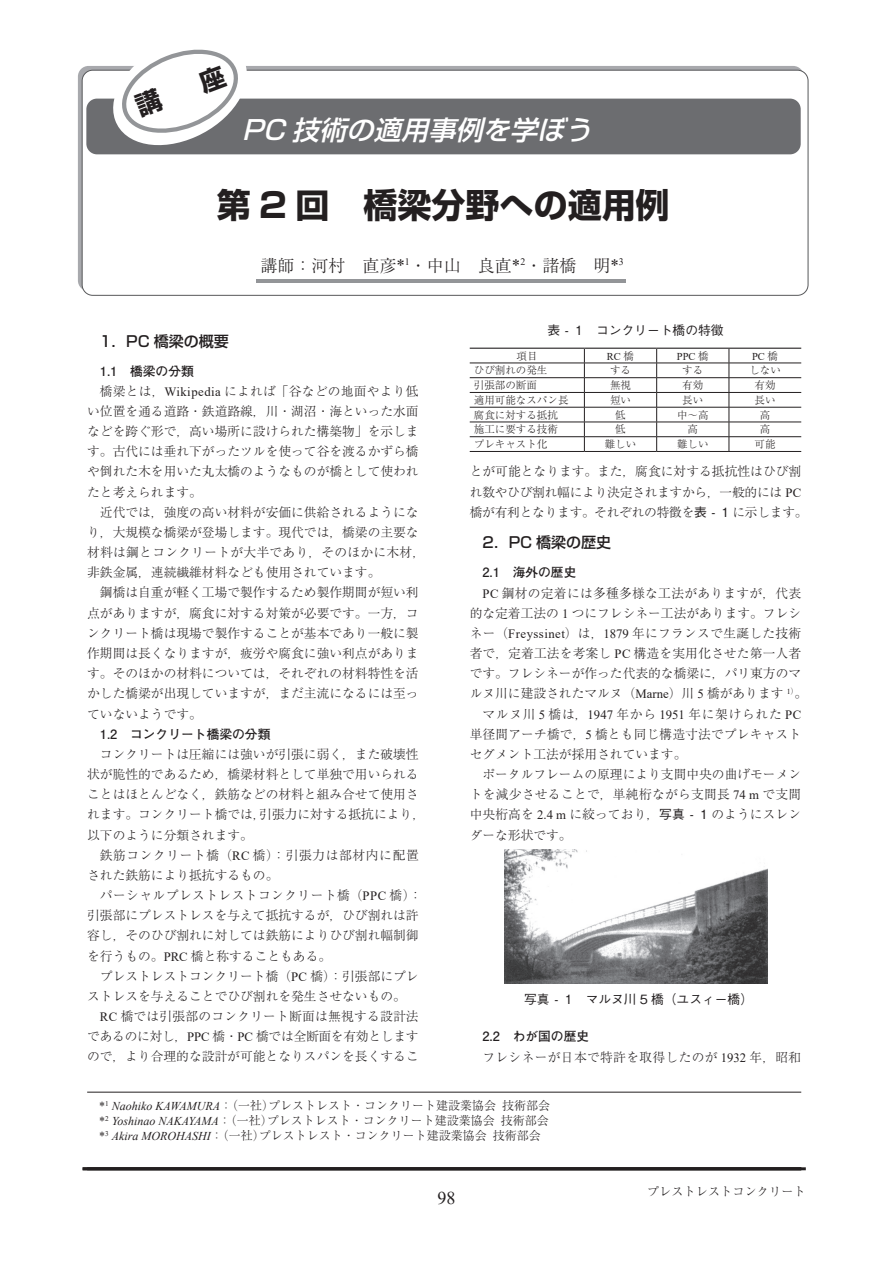
<style>
.page{position:relative;width:893px;height:1263px;background:#fff}
.page>*{position:absolute;margin:0;border:0;box-sizing:border-box;transform-origin:0 0}
.t1{font:700 34.05px "Shin Go Pr 6 N";color:#231f20}
.t2{font:italic 500 26.55px "Shin Go Pr 6 N";color:#fff}
.t3{font:18px "Times New Roman";color:#231f20}
.t4{font:300 16.95px "Ryumin Pr 6 N";color:#231f20}
.t5{font:500 15px "Shin Go Pr 6 N";color:#231f20}
.t6{font:300 12.75px/20.1px "Ryumin Pr 6 N";color:#231f20}
.t7{font:300 12.75px/20.1px "Ryumin Pr 6 N";letter-spacing:-.02em;color:#231f20}
.t8{font:300 12.75px "Ryumin Pr 6 N";letter-spacing:.025em;color:#231f20}
.t9{font:700 12.75px "Futo Go B101 Pr 6 N";color:#231f20}
.t10{font:300 12.75px/20.1px "Ryumin Pr 6 N";letter-spacing:.045em;color:#231f20}
.t11{font:300 12.75px "Ryumin Pr 6 N";letter-spacing:.02em;color:#231f20}
.t12{font:500 12.75px "Gothic BBB Pr 6 N";color:#231f20}
.t13{font:300 12.75px "Ryumin Pr 6 N";letter-spacing:.055em;color:#231f20}
.t14{font:300 12.15px "Ryumin Pr 6 N";color:#231f20}
.t15{font:300 12px/15px "Ryumin Pr 6 N";color:#231f20;text-align:justify}
.t16{font:300 10.5px "Ryumin Pr 6 N";color:#231f20}
.t17{font:10.5px "Times New Roman";color:#231f20}
.s1{font-family:"Times New Roman";font-weight:400}
.s2{font-family:"Ryumin Pr 6 N";font-weight:300}
.s3{font-family:"Gothic BBB Pr 6 N";font-weight:500}
.s4{font-family:"Times New Roman";font-weight:400;font-style:italic}
</style>
<div class="page">
<hr style="left:83px;top:1167px;width:718px;height:3px;background:#231f20">
<hr style="left:87px;top:1092px;width:714px;height:1px;background:#231f20">
<div style="left:82px;top:70px;width:726px;height:226px;border:1px solid #57585a;border-radius:11px"></div>
<div style="left:86px;top:99px;width:715px;height:55px;background:#6c6d70;border-radius:11px"></div>
<hr style="left:256px;top:279px;width:370px;height:3px;background:#939598">
<hr style="left:470px;top:363px;width:114px;height:1px;background:#231f20">
<hr style="left:584px;top:363px;width:73px;height:1px;background:#231f20">
<hr style="left:657px;top:363px;width:72px;height:1px;background:#231f20">
<hr style="left:729px;top:363px;width:72px;height:1px;background:#231f20">
<hr style="left:470px;top:377px;width:114px;height:1px;background:#231f20">
<hr style="left:584px;top:377px;width:73px;height:1px;background:#231f20">
<hr style="left:657px;top:377px;width:72px;height:1px;background:#231f20">
<hr style="left:729px;top:377px;width:72px;height:1px;background:#231f20">
<hr style="left:470px;top:392px;width:114px;height:1px;background:#231f20">
<hr style="left:584px;top:392px;width:73px;height:1px;background:#231f20">
<hr style="left:657px;top:392px;width:72px;height:1px;background:#231f20">
<hr style="left:729px;top:392px;width:72px;height:1px;background:#231f20">
<hr style="left:470px;top:407px;width:114px;height:1px;background:#231f20">
<hr style="left:584px;top:407px;width:73px;height:1px;background:#231f20">
<hr style="left:657px;top:407px;width:72px;height:1px;background:#231f20">
<hr style="left:729px;top:407px;width:72px;height:1px;background:#231f20">
<hr style="left:470px;top:422px;width:114px;height:1px;background:#231f20">
<hr style="left:584px;top:422px;width:73px;height:1px;background:#231f20">
<hr style="left:657px;top:422px;width:72px;height:1px;background:#231f20">
<hr style="left:729px;top:422px;width:72px;height:1px;background:#231f20">
<hr style="left:470px;top:436px;width:114px;height:1px;background:#231f20">
<hr style="left:584px;top:436px;width:73px;height:1px;background:#231f20">
<svg style="left:584px;top:349px;width:1px;height:102px"></svg>
<hr style="left:657px;top:436px;width:72px;height:1px;background:#231f20">
<svg style="left:656px;top:349px;width:1px;height:102px"></svg>
<hr style="left:729px;top:436px;width:72px;height:1px;background:#231f20">
<svg style="left:729px;top:349px;width:1px;height:102px"></svg>
<hr style="left:470px;top:451px;width:114px;height:1px;background:#231f20">
<hr style="left:584px;top:451px;width:73px;height:1px;background:#231f20">
<hr style="left:657px;top:451px;width:72px;height:1px;background:#231f20">
<hr style="left:729px;top:451px;width:72px;height:1px;background:#231f20">
<hr style="left:470px;top:348px;width:114px;height:1px;background:#231f20">
<hr style="left:584px;top:348px;width:73px;height:1px;background:#231f20">
<hr style="left:657px;top:348px;width:72px;height:1px;background:#231f20">
<hr style="left:729px;top:348px;width:72px;height:1px;background:#231f20">
<img style="left:504px;top:849px;width:264px;height:134px">
<svg style="left:103px;top:49px;width:148px;height:106px"></svg>
<h2 class="t2" style="left:242px;top:108px;width:360px">PC 技術の適用事例を学ぼう</h2>
<h1 class="t1" style="left:217px;top:178px;width:454px">第 2 回　橋梁分野への適用例</h1>
<h3 class="t4" style="left:260px;top:253px;width:365px">講師：河村　直彦<span class="s1">*</span><sup>1</sup>・中山　良直<span class="s1">*</span><sup>2</sup>・諸橋　明<span class="s1">*</span><sup>3</sup></h3>
<p class="t12" style="left:547px;top:320px;width:178px">表 - 1　コンクリート橋の特徴</p>
<p class="t5" style="left:100px;top:329px;width:130px">1．PC 橋梁の概要</p>
<p class="t9" style="left:100px;top:361px;width:95px">1.1　橋梁の分類</p>
<p class="t6" style="left:87px;top:380px;width:333px;text-align:justify;text-indent:13px">橋梁とは，<span class="s1">Wikipedia</span> によれば「谷などの地面やより低い位置を通る道路・鉄道路線，川・湖沼・海といった水面などを跨ぐ形で，高い場所に設けられた構築物」を示します。古代には垂れ下がったツルを使って谷を渡るかずら橋や倒れた木を用いた丸太橋のようなものが橋として使われたと考えられます。</p>
<p class="t6" style="left:87px;top:501px;width:339px;text-indent:13px">近代では，強度の高い材料が安価に供給されるようになり，大規模な橋梁が登場します。現代では，橋梁の主要な材料は鋼とコンクリートが大半であり，そのほかに木材，非鉄金属，連続繊維材料なども使用されています。</p>
<p class="t6" style="left:87px;top:582px;width:333px;text-align:justify;text-indent:13px">鋼橋は自重が軽く工場で製作するため製作期間が短い利点がありますが，腐食に対する対策が必要です。一方，コンクリート橋は現場で製作することが基本であり一般に製作期間は長くなりますが，疲労や腐食に強い利点があります。そのほかの材料については，それぞれの材料特性を活かした橋梁が出現していますが，まだ主流になるには至っていないようです。</p>
<p class="t9" style="left:100px;top:724px;width:172px">1.2　コンクリート橋梁の分類</p>
<p class="t6" style="left:87px;top:743px;width:339px;text-indent:13px">コンクリートは圧縮には強いが引張に弱く，また破壊性状が脆性的であるため，橋梁材料として単独で用いられることはほとんどなく，鉄筋などの材料と組み合せて使用されます。コンクリート橋では，引張力に対する抵抗により，以下のように分類されます。</p>
<p class="t10" style="left:87px;top:844px;width:333px;text-indent:13px">鉄筋コンクリート橋（<span class="s1">RC</span> 橋）：引張力は部材内に配置された鉄筋により抵抗するもの。</p>
<p class="t6" style="left:87px;top:884px;width:336px;text-indent:13px">パーシャルプレストレストコンクリート橋（<span class="s1">PPC</span> 橋）：引張部にプレストレスを与えて抵抗するが，ひび割れは許容し，そのひび割れに対しては鉄筋によりひび割れ幅制御を行うもの。<span class="s1">PRC</span> 橋と称することもある。</p>
<p class="t6" style="left:87px;top:965px;width:333px;text-indent:13px">プレストレストコンクリート橋（<span class="s1">PC</span> 橋）：引張部にプレストレスを与えることでひび割れを発生させないもの。</p>
<p class="t6" style="left:87px;top:1005px;width:333px;text-align:justify;text-indent:13px"><span class="s1">RC</span> 橋では引張部のコンクリート断面は無視する設計法であるのに対し，<span class="s1">PPC</span> 橋・<span class="s1">PC</span> 橋では全断面を有効としますので，より合理的な設計が可能となりスパンを長くするこ</p>
<p class="t16" style="left:517px;top:347px;width:22px">項目</p>
<p class="t17" style="left:607px;top:349px;width:29px">RC <span class="s2">橋</span></p>
<p class="t17" style="left:677px;top:349px;width:33px">PPC <span class="s2">橋</span></p>
<p class="t17" style="left:752px;top:349px;width:27px">PC <span class="s2">橋</span></p>
<p class="t16" style="left:474px;top:362px;width:75px">ひび割れの発生</p>
<p class="t16" style="left:610px;top:362px;width:22px">する</p>
<p class="t16" style="left:682px;top:362px;width:22px">する</p>
<p class="t16" style="left:749px;top:362px;width:33px">しない</p>
<p class="t16" style="left:474px;top:377px;width:64px">引張部の断面</p>
<p class="t16" style="left:610px;top:377px;width:22px">無視</p>
<p class="t16" style="left:682px;top:377px;width:22px">有効</p>
<p class="t16" style="left:755px;top:377px;width:22px">有効</p>
<p class="t16" style="left:474px;top:392px;width:96px">適用可能なスパン長</p>
<p class="t16" style="left:610px;top:392px;width:22px">短い</p>
<p class="t16" style="left:682px;top:392px;width:22px">長い</p>
<p class="t16" style="left:755px;top:392px;width:22px">長い</p>
<p class="t16" style="left:474px;top:406px;width:85px">腐食に対する抵抗</p>
<p class="t16" style="left:615px;top:406px;width:12px">低</p>
<p class="t16" style="left:677px;top:406px;width:33px">中～高</p>
<p class="t16" style="left:760px;top:406px;width:12px">高</p>
<p class="t16" style="left:474px;top:421px;width:85px">施工に要する技術</p>
<p class="t16" style="left:615px;top:421px;width:12px">低</p>
<p class="t16" style="left:688px;top:421px;width:12px">高</p>
<p class="t16" style="left:760px;top:421px;width:12px">高</p>
<p class="t16" style="left:474px;top:436px;width:75px">プレキャスト化</p>
<p class="t16" style="left:605px;top:436px;width:33px">難しい</p>
<p class="t16" style="left:677px;top:436px;width:33px">難しい</p>
<p class="t16" style="left:755px;top:436px;width:22px">可能</p>
<p class="t7" style="left:470px;top:461px;width:339px">とが可能となります。また，腐食に対する抵抗性はひび割れ数やひび割れ幅により決定されますから，一般的には <span class="s1">PC</span>橋が有利となります。それぞれの特徴を<span class="s3">表 - 1</span> に示します。</p>
<p class="t5" style="left:482px;top:530px;width:130px">2．PC 橋梁の歴史</p>
<p class="t9" style="left:482px;top:562px;width:95px">2.1　海外の歴史</p>
<p class="t8" style="left:482px;top:583px;width:320px"><span class="s1">PC</span> 鋼材の定着には多種多様な工法がありますが，代表</p>
<p class="t6" style="left:470px;top:602px;width:333px">的な定着工法の <span class="s1">1</span> つにフレシネー工法があります。フレシ</p>
<p class="t11" style="left:470px;top:623px;width:333px">ネー（<span class="s1">Freyssinet</span>）は，<span class="s1">1879</span> 年にフランスで生誕した技術</p>
<p class="t6" style="left:470px;top:642px;width:333px">者で，定着工法を考案し <span class="s1">PC</span> 構造を実用化させた第一人者</p>
<p class="t6" style="left:470px;top:663px;width:333px">です。フレシネーが作った代表的な橋梁に，パリ東方のマ</p>
<p class="t6" style="left:470px;top:683px;width:339px">ルヌ川に建設されたマルヌ（<span class="s1">Marne</span>）川 <span class="s1">5</span> 橋があります <sup>1</sup><sup>）</sup>。</p>
<p class="t13" style="left:482px;top:704px;width:320px">マルヌ川 <span class="s1">5</span> 橋は，<span class="s1">1947</span> 年から <span class="s1">1951</span> 年に架けられた <span class="s1">PC</span></p>
<p class="t6" style="left:470px;top:723px;width:333px">単径間アーチ橋で，<span class="s1">5</span> 橋とも同じ構造寸法でプレキャスト</p>
<p class="t6" style="left:470px;top:743px;width:218px">セグメント工法が採用されています。</p>
<p class="t6" style="left:482px;top:763px;width:320px">ポータルフレームの原理により支間中央の曲げモーメン</p>
<p class="t8" style="left:470px;top:784px;width:333px">トを減少させることで，単純桁ながら支間長 <span class="s1">74 m</span> で支間</p>
<p class="t6" style="left:470px;top:804px;width:333px">中央桁高を <span class="s1">2.4 m</span> に絞っており，<span class="s3">写真 - 1</span> のようにスレン</p>
<p class="t6" style="left:470px;top:824px;width:103px">ダーな形状です。</p>
<p class="t12" style="left:524px;top:989px;width:230px">写真 - 1　マルヌ川 5 橋（ユスィー橋）</p>
<p class="t9" style="left:482px;top:1026px;width:108px">2.2　わが国の歴史</p>
<p class="t8" style="left:482px;top:1047px;width:320px">フレシネーが日本で特許を取得したのが <span class="s1">1932</span> 年，昭和</p>
<p class="t15" style="left:99px;top:1097px;width:452px"><span class="s1">*</span><sup>1</sup> <span class="s4">Naohiko KAWAMURA</span>：（一社）プレストレスト・コンクリート建設業協会技術部会<span class="s1">*</span><sup>2</sup> <span class="s4">Yoshinao NAKAYAMA</span>：（一社）プレストレスト・コンクリート建設業協会技術部会<span class="s1">*</span><sup>3</sup> <span class="s4">Akira MOROHASHI</span>：（一社）プレストレスト・コンクリート建設業協会技術部会</p>
<h3 class="t3" style="left:437px;top:1185px;width:19px">98</h3>
<p class="t14" style="left:647px;top:1181px;width:160px">プレストレストコンクリート</p>
</div>
